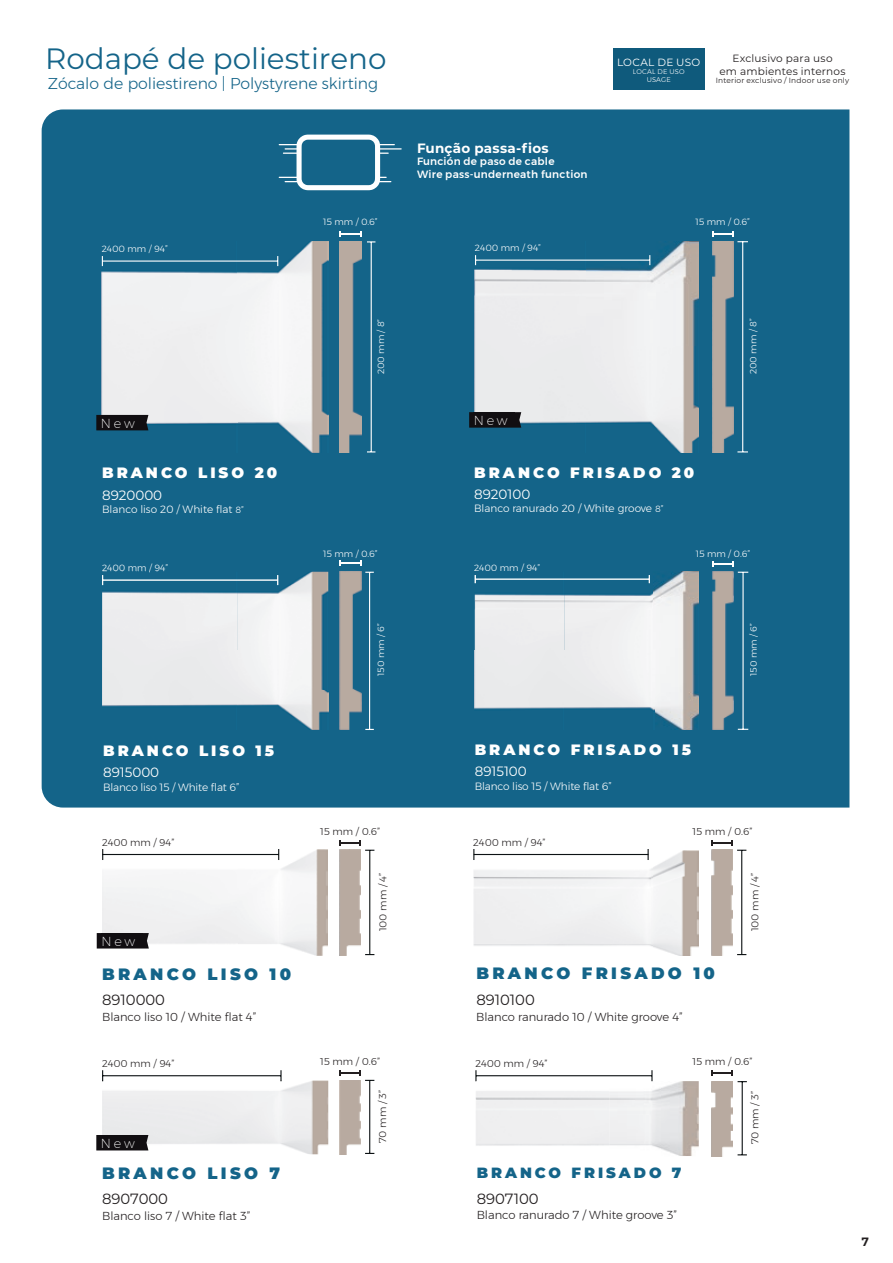
<style>
.page{position:relative;width:893px;height:1263px;background:#fff}
.page>*{position:absolute;margin:0;border:0;box-sizing:border-box;transform-origin:0 0}
.t1{font:29.4px "Montserrat";color:#146489}
.t2{font:900 16.5px "Montserrat";letter-spacing:.2em;color:#146489}
.t3{font:300 15.75px "Montserrat";color:#146489}
.t4{font:900 15px "Montserrat";letter-spacing:.2em;color:#fff}
.t5{font:14.85px "Montserrat";color:#231f20}
.t6{font:900 14.85px "Montserrat";letter-spacing:.2em;color:#146489}
.t7{font:13.5px "Montserrat";color:#fff}
.t8{font:700 13.5px "Montserrat";letter-spacing:.02em;color:#fff}
.t9{font:200 12.75px "Montserrat";letter-spacing:.215em;color:#fff}
.t10{font:600 12px "Montserrat";color:#231f20}
.t11{font:300 11.55px "Montserrat";color:#231f20}
.t12{font:300 10.5px "Montserrat";letter-spacing:-.01em;color:#fff}
.t13{font:500 10.5px/12.6px "Montserrat";letter-spacing:.025em;color:#fff}
.t14{font:10.5px/12.6px "Montserrat";letter-spacing:.02em;color:#231f20;text-align:center}
.t15{font:10.5px "Montserrat";letter-spacing:.025em;color:#fff}
.t16{font:300 9.9px "Montserrat";color:#231f20}
.t17{font:300 9px "Montserrat";color:#fff}
.t18{font:7.5px "Montserrat";letter-spacing:.025em;color:#231f20}
.t19{font:300 6.75px/8.1px "Montserrat";letter-spacing:.02em;color:#fff;text-align:center}
.s1{font-size:9px}
</style>
<div class="page">
<div style="left:613px;top:48px;width:91px;height:41px;background:#0f5a7c"></div>
<div style="left:42px;top:109px;width:807px;height:698px;background:#146489"></div>
<hr style="left:379px;top:148px;width:23px;height:2px;background:#fff">
<svg style="left:279px;top:135px;width:116px;height:55px"></svg>
<hr style="left:369px;top:572px;width:1px;height:157px;background:#fff">
<svg style="left:340px;top:561px;width:21px;height:5px"></svg>
<img style="left:340px;top:572px;width:21px;height:158px">
<img style="left:102px;top:571px;width:226px;height:159px">
<img style="left:102px;top:575px;width:176px;height:10px">
<img style="left:102px;top:571px;width:66px;height:1px">
<svg style="left:712px;top:561px;width:22px;height:5px"></svg>
<img style="left:712px;top:572px;width:21px;height:158px">
<img style="left:475px;top:571px;width:224px;height:159px">
<img style="left:475px;top:575px;width:175px;height:8px">
<img style="left:475px;top:571px;width:65px;height:1px">
<hr style="left:742px;top:572px;width:2px;height:157px;background:#fff">
<img style="left:102px;top:241px;width:226px;height:211px">
<hr style="left:371px;top:242px;width:1px;height:210px;background:#fff">
<hr style="left:102px;top:260px;width:176px;height:2px;background:#fff">
<img style="left:340px;top:241px;width:21px;height:211px">
<svg style="left:340px;top:231px;width:21px;height:5px"></svg>
<svg style="left:96px;top:415px;width:52px;height:15px"></svg>
<div style="left:101px;top:415px;width:41px;height:15px;background:#110e11"></div>
<img style="left:475px;top:241px;width:224px;height:211px">
<hr style="left:742px;top:242px;width:1px;height:210px;background:#fff">
<hr style="left:476px;top:260px;width:174px;height:1px;background:#fff">
<svg style="left:712px;top:231px;width:36px;height:11px"></svg>
<img style="left:712px;top:242px;width:21px;height:210px">
<svg style="left:469px;top:412px;width:52px;height:16px"></svg>
<div style="left:474px;top:413px;width:41px;height:14px;background:#110e11"></div>
<hr style="left:476px;top:1075px;width:176px;height:1px;background:#0d1214">
<svg style="left:711px;top:1070px;width:22px;height:5px"></svg>
<img style="left:475px;top:1081px;width:224px;height:75px">
<img style="left:475px;top:1081px;width:177px;height:1px">
<img style="left:712px;top:1081px;width:21px;height:75px">
<hr style="left:369px;top:1080px;width:1px;height:73px;background:#0d1214">
<hr style="left:742px;top:1082px;width:1px;height:73px;background:#0d1214">
<hr style="left:103px;top:1075px;width:178px;height:1px;background:#0d1214">
<svg style="left:280px;top:1070px;width:2px;height:10px"></svg>
<svg style="left:340px;top:1070px;width:34px;height:11px"></svg>
<img style="left:340px;top:1080px;width:21px;height:74px">
<img style="left:102px;top:1080px;width:226px;height:74px">
<img style="left:102px;top:1080px;width:180px;height:1px">
<svg style="left:96px;top:1135px;width:52px;height:15px"></svg>
<div style="left:101px;top:1135px;width:41px;height:15px;background:#110e11"></div>
<img style="left:102px;top:850px;width:225px;height:105px">
<img style="left:473px;top:850px;width:226px;height:106px">
<hr style="left:474px;top:854px;width:174px;height:1px;background:#0d1214">
<img style="left:711px;top:850px;width:22px;height:105px">
<hr style="left:369px;top:850px;width:1px;height:104px;background:#0d1214">
<svg style="left:340px;top:840px;width:34px;height:11px"></svg>
<hr style="left:741px;top:850px;width:1px;height:104px;background:#0d1214">
<svg style="left:712px;top:840px;width:34px;height:11px"></svg>
<hr style="left:103px;top:854px;width:176px;height:1px;background:#0d1214">
<img style="left:340px;top:850px;width:21px;height:105px">
<svg style="left:97px;top:933px;width:52px;height:15px"></svg>
<div style="left:101px;top:933px;width:41px;height:15px;background:#110e11"></div>
<h1 class="t1" style="left:45px;top:38px;width:343px">Rodapé de poliestireno</h1>
<h3 class="t3" style="left:48px;top:71px;width:331px">Zócalo de poliestireno | Polystyrene skirting</h3>
<p class="t15" style="left:617px;top:55px;width:85px">LOCAL DE USO</p>
<p class="t19" style="left:633px;top:68px;width:53px">LOCAL DE USO<br>USAGE</p>
<p class="t14" style="left:719px;top:52px;width:128px">Exclusivo para uso<br>em ambientes internos</p>
<p class="t18" style="left:716px;top:76px;width:135px">Interior exclusivo / Indoor use only</p>
<h3 class="t8" style="left:417px;top:138px;width:133px">Função passa-fios</h3>
<p class="t13" style="left:417px;top:155px;width:172px">Función de paso de cable<br>Wire pass-underneath function</p>
<p class="t17" style="left:323px;top:215px;width:56px">15 mm / 0.6”</p>
<p class="t17" style="left:695px;top:215px;width:56px">15 mm / 0.6”</p>
<p class="t17" style="left:102px;top:242px;width:68px">2400 mm / 94”</p>
<p class="t17" style="left:475px;top:241px;width:68px">2400 mm / 94”</p>
<p class="t17" style="left:374px;top:374px;width:57px;rotate:-90deg">200 mm / 8”</p>
<p class="t17" style="left:747px;top:374px;width:57px;rotate:-90deg">200 mm / 8”</p>
<h3 class="t9" style="left:101px;top:414px;width:35px">New</h3>
<h3 class="t9" style="left:474px;top:411px;width:35px">New</h3>
<h3 class="t4" style="left:102px;top:461px;width:177px">BRANCO LISO 20</h3>
<p class="t12" style="left:102px;top:502px;width:143px">Blanco liso 20 / White flat <span class="s1">8”</span></p>
<h3 class="t7" style="left:102px;top:485px;width:62px">8920000</h3>
<h3 class="t4" style="left:474px;top:461px;width:222px">BRANCO FRISADO 20</h3>
<p class="t12" style="left:474px;top:501px;width:191px">Blanco ranurado 20 / White groove <span class="s1">8”</span></p>
<h3 class="t7" style="left:474px;top:484px;width:58px">8920100</h3>
<p class="t17" style="left:323px;top:547px;width:56px">15 mm / 0.6”</p>
<p class="t17" style="left:696px;top:547px;width:56px">15 mm / 0.6”</p>
<p class="t17" style="left:102px;top:561px;width:68px">2400 mm / 94”</p>
<p class="t17" style="left:474px;top:561px;width:68px">2400 mm / 94”</p>
<p class="t17" style="left:374px;top:676px;width:54px;rotate:-90deg">150 mm / 6”</p>
<p class="t17" style="left:747px;top:676px;width:54px;rotate:-90deg">150 mm / 6”</p>
<h3 class="t4" style="left:103px;top:739px;width:172px">BRANCO LISO 15</h3>
<p class="t12" style="left:103px;top:779px;width:138px">Blanco liso 15 / White flat 6”</p>
<h3 class="t7" style="left:103px;top:763px;width:58px">8915000</h3>
<h3 class="t4" style="left:475px;top:738px;width:218px">BRANCO FRISADO 15</h3>
<p class="t12" style="left:475px;top:778px;width:139px">Blanco liso 15 / White flat 6”</p>
<h3 class="t7" style="left:475px;top:762px;width:54px">8915100</h3>
<p class="t16" style="left:102px;top:835px;width:74px">2400 mm / 94”</p>
<p class="t16" style="left:320px;top:824px;width:61px">15 mm / 0.6”</p>
<p class="t16" style="left:473px;top:835px;width:74px">2400 mm / 94”</p>
<p class="t16" style="left:693px;top:824px;width:61px">15 mm / 0.6”</p>
<p class="t16" style="left:376px;top:931px;width:60px;rotate:-90deg">100 mm / 4”</p>
<p class="t16" style="left:747px;top:931px;width:60px;rotate:-90deg">100 mm / 4”</p>
<h3 class="t9" style="left:101px;top:932px;width:35px">New</h3>
<h2 class="t2" style="left:102px;top:961px;width:191px">BRANCO LISO 10</h2>
<p class="t11" style="left:102px;top:1008px;width:156px">Blanco liso 10 / White flat 4”</p>
<h3 class="t5" style="left:102px;top:990px;width:65px">8910000</h3>
<h2 class="t2" style="left:476px;top:961px;width:240px">BRANCO FRISADO 10</h2>
<p class="t11" style="left:476px;top:1008px;width:208px">Blanco ranurado 10 / White groove 4”</p>
<h3 class="t5" style="left:476px;top:990px;width:60px">8910100</h3>
<p class="t16" style="left:102px;top:1056px;width:74px">2400 mm / 94”</p>
<p class="t16" style="left:320px;top:1054px;width:61px">15 mm / 0.6”</p>
<p class="t16" style="left:375px;top:1143px;width:55px;rotate:-90deg">70 mm / 3”</p>
<p class="t16" style="left:748px;top:1144px;width:55px;rotate:-90deg">70 mm / 3”</p>
<p class="t16" style="left:475px;top:1056px;width:74px">2400 mm / 94”</p>
<p class="t16" style="left:693px;top:1054px;width:61px">15 mm / 0.6”</p>
<h3 class="t9" style="left:101px;top:1134px;width:35px">New</h3>
<h2 class="t2" style="left:102px;top:1161px;width:180px">BRANCO LISO 7</h2>
<p class="t11" style="left:102px;top:1208px;width:150px">Blanco liso 7 / White flat 3”</p>
<h3 class="t5" style="left:102px;top:1188px;width:68px">8907000</h3>
<h3 class="t6" style="left:477px;top:1162px;width:206px">BRANCO FRISADO 7</h3>
<p class="t11" style="left:477px;top:1206px;width:202px">Blanco ranurado 7 / White groove 3”</p>
<h3 class="t5" style="left:477px;top:1188px;width:63px">8907100</h3>
<h3 class="t10" style="left:862px;top:1232px;width:8px">7</h3>
</div>
